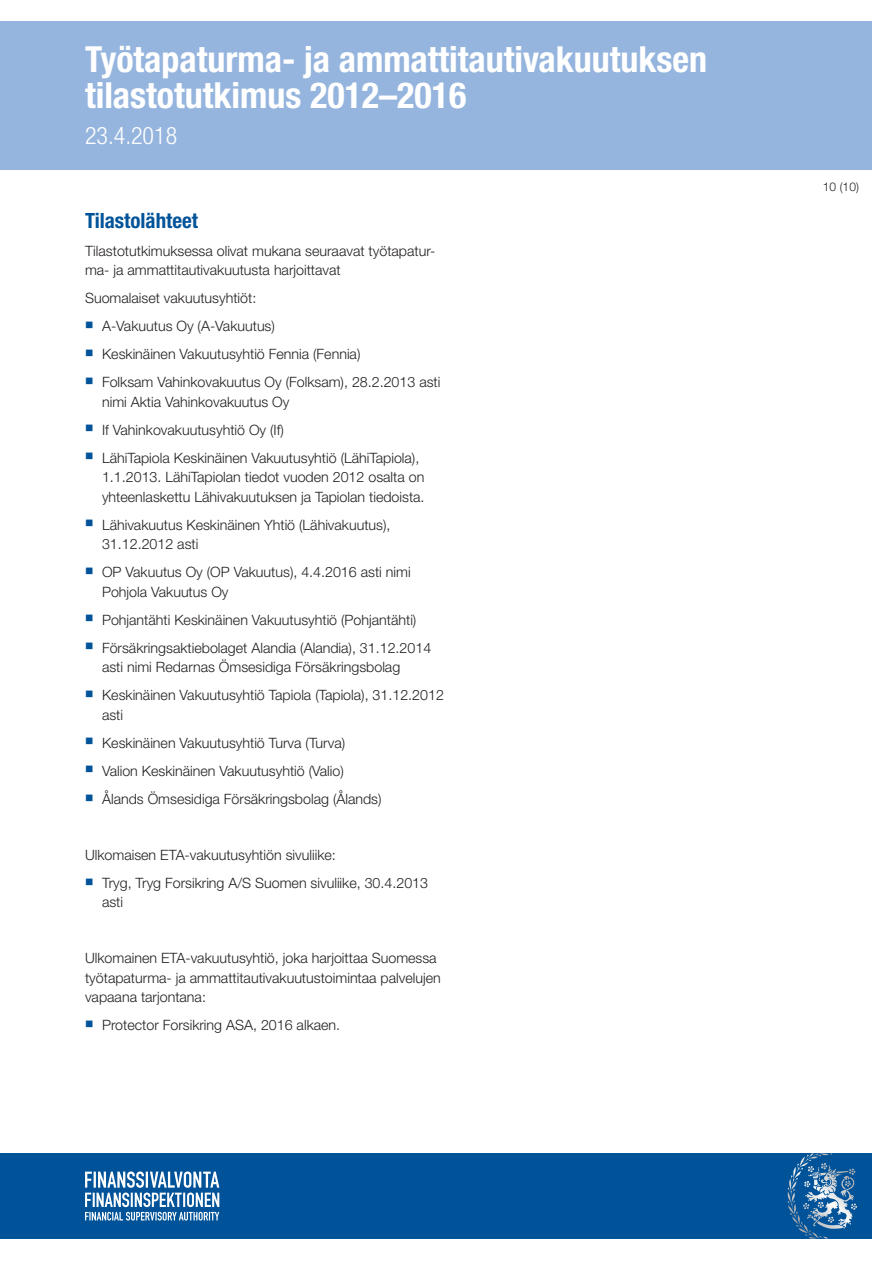
<style>
.page{position:relative;width:893px;height:1263px;background:#fff}
.page>*{position:absolute;margin:0;border:0;box-sizing:border-box;transform-origin:0 0}
.t1{font:700 condensed 36px/36px "Helvetica Neue LT Std";color:#fff}
.t2{font:300 condensed 24px "Helvetica Neue LT Std";color:#fff}
.OTSIKKO_2{font:700 condensed 21px "Helvetica Neue LT Std";color:#015399}
.LEIPIS{font:300 14.25px/19.5px "Helvetica Neue LT Std";color:#231f20}
.t3{font:300 12px "Helvetica Neue LT Std";color:#231f20}
</style>
<div class="page">
<div style="left:0;top:21px;width:872px;height:149px;background:#95b5de"></div>
<div style="left:0;top:1153px;width:872px;height:85px;background:#015399"></div>
<svg style="left:800px;top:1153px;width:32px;height:13px"></svg>
<svg style="left:85px;top:1171px;width:134px;height:49px"></svg>
<h1 class="t1" style="left:85px;top:41px;width:624px">Työtapaturma- ja ammattitautivakuutuksen tilastotutkimus 2012–2016</h1>
<h2 class="t2" style="left:85px;top:122px;width:94px">23.4.2018</h2>
<p class="OTSIKKO_2" style="left:85px;top:207px;width:115px">Tilastolähteet</p>
<p class="LEIPIS" style="left:85px;top:240px;width:352px">Tilastotutkimuksessa olivat mukana seuraavat työtapatur&shy;ma- ja ammattitautivakuutusta harjoittavat</p>
<p class="LEIPIS" style="left:85px;top:288px;width:173px">Suomalaiset vakuutusyhtiöt:</p>
<p class="LEIPIS" style="left:102px;top:316px;width:174px">A-Vakuutus Oy (A-Vakuutus)</p>
<p class="LEIPIS" style="left:102px;top:344px;width:260px">Keskinäinen Vakuutusyhtiö Fennia (Fennia)</p>
<p class="LEIPIS" style="left:102px;top:372px;width:340px">Folksam Vahinkovakuutus Oy (Folksam), 28.2.2013 asti nimi Aktia Vahinkovakuutus Oy</p>
<p class="LEIPIS" style="left:102px;top:420px;width:183px">If Vahinkovakuutusyhtiö Oy (If)</p>
<p class="LEIPIS" style="left:102px;top:448px;width:324px">LähiTapiola Keskinäinen Vakuutusyhtiö (LähiTapiola),<br>1.1.2013. LähiTapiolan tiedot vuoden 2012 osalta on yhteenlaskettu Lähivakuutuksen ja Tapiolan tiedoista.</p>
<p class="LEIPIS" style="left:102px;top:515px;width:290px">Lähivakuutus Keskinäinen Yhtiö (Lähivakuutus),<br>31.12.2012 asti</p>
<p class="LEIPIS" style="left:102px;top:562px;width:310px">OP Vakuutus Oy (OP Vakuutus), 4.4.2016 asti nimi<br>Pohjola Vakuutus Oy</p>
<p class="LEIPIS" style="left:102px;top:610px;width:316px">Pohjantähti Keskinäinen Vakuutusyhtiö (Pohjantähti)</p>
<p class="LEIPIS" style="left:102px;top:638px;width:331px">Försäkringsaktiebolaget Alandia (Alandia), 31.12.2014 asti nimi Redarnas Ömsesidiga Försäkringsbolag</p>
<p class="LEIPIS" style="left:102px;top:685px;width:343px">Keskinäinen Vakuutusyhtiö Tapiola (Tapiola), 31.12.2012 asti</p>
<p class="LEIPIS" style="left:102px;top:733px;width:245px">Keskinäinen Vakuutusyhtiö Turva (Turva)</p>
<p class="LEIPIS" style="left:102px;top:761px;width:243px">Valion Keskinäinen Vakuutusyhtiö (Valio)</p>
<p class="LEIPIS" style="left:102px;top:789px;width:281px">Ålands Ömsesidiga Försäkringsbolag (Ålands)</p>
<p class="LEIPIS" style="left:85px;top:845px;width:252px">Ulkomaisen ETA-vakuutusyhtiön sivuliike:</p>
<p class="LEIPIS" style="left:102px;top:873px;width:328px">Tryg, Tryg Forsikring A/S Suomen sivuliike, 30.4.2013 asti</p>
<p class="LEIPIS" style="left:85px;top:948px;width:357px">Ulkomainen ETA-vakuutusyhtiö, joka harjoittaa Suomessa työtapaturma- ja ammattitautivakuutustoimintaa palvelujen vapaana tarjontana:</p>
<p class="LEIPIS" style="left:102px;top:1015px;width:240px">Protector Forsikring ASA, 2016 alkaen.</p>
<p class="t3" style="left:823px;top:180px;width:38px">10 (10)</p>
</div>
